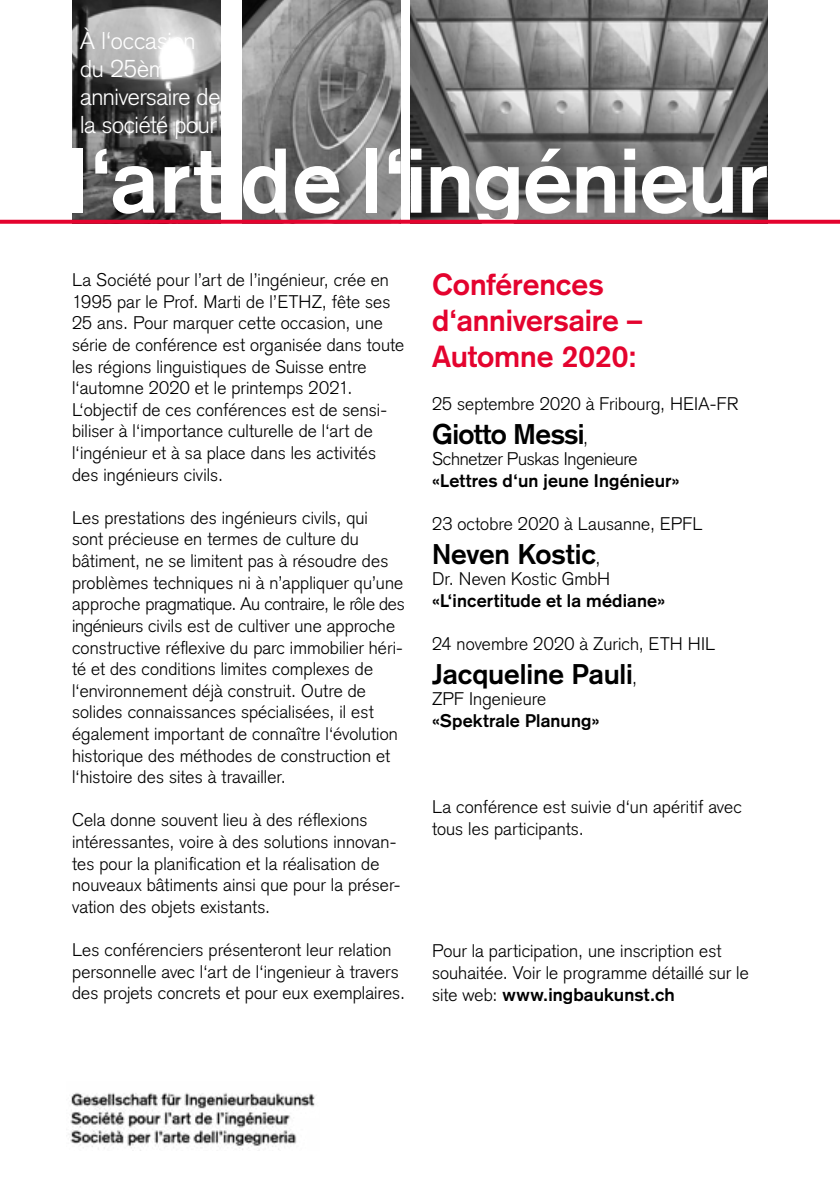
<style>
.page{position:relative;width:840px;height:1191px;background:#fff}
.page>*{position:absolute;margin:0;border:0;box-sizing:border-box;transform-origin:0 0}
.t1{font:700 90px "Basic Commercial LT Pro";letter-spacing:-.01em;color:#fff}
.t2{font:700 30px/36px "Basic Commercial LT Pro";letter-spacing:-.005em;color:#e4032e}
.t3{font:700 28px "Basic Commercial LT Pro";letter-spacing:-.005em;color:#000}
.t4{font:300 24px/28px "Basic Commercial LT Pro";letter-spacing:-.01em;color:#fff}
.t5{font:300 18px/21.6px "Basic Commercial LT Pro";letter-spacing:.005em;color:#000}
.t6{font:700 18px "Basic Commercial LT Pro";letter-spacing:.01em;color:#000}
.t7{font:300 18px "Basic Commercial LT Pro";letter-spacing:-.015em;color:#000}
.s1{font-weight:300;font-size:18px}
.s2{font-weight:700}
</style>
<div class="page">
<img style="left:72px;top:1px;width:149px;height:219px">
<img style="left:242px;top:1px;width:158px;height:219px">
<img style="left:410px;top:1px;width:357px;height:219px">
<svg style="left:0;top:220px;width:839px;height:4px;background:#dd0a32"></svg>
<img style="left:69px;top:1092px;width:246px;height:58px">
<h3 class="t4" style="left:80px;top:27px;width:142px">À l‘occasion du 25ème anniversaire de la société pour</h3>
<h1 class="t1" style="left:67px;top:128px;width:702px">l‘art de l‘ingénieur</h1>
<p class="t5" style="left:72px;top:269px;width:333px">La Société pour l’art de l’ingénieur, crée en 1995 par le Prof. Marti de l’ETHZ, fête ses 25 ans. Pour marquer cette occasion, une série de conférence est organisée dans toute les régions linguistiques de Suisse entre l‘automne 2020 et le printemps 2021.<br>L‘objectif de ces conférences est de sensi&shy;biliser à l‘importance culturelle de l‘art de l‘ingénieur et à sa place dans les activités des ingénieurs civils.</p>
<p class="t5" style="left:72px;top:507px;width:334px">Les prestations des ingénieurs civils, qui<br>sont précieuse en termes de culture du bâtiment, ne se limitent pas à résoudre des problèmes techniques ni à n’appliquer qu’une approche pragmatique. Au contraire, le rôle des ingénieurs civils est de cultiver une approche constructive réflexive du parc immobilier héri&shy;té et des conditions limites complexes de l‘environnement déjà construit. Outre de solides connaissances spécialisées, il est également important de connaître l‘évolution historique des méthodes de construction et l‘histoire des sites à travailler.</p>
<p class="t5" style="left:72px;top:809px;width:329px">Cela donne souvent lieu à des réflexions intéressantes, voire à des solutions innovan&shy;tes pour la planification et la réalisation de nouveaux bâtiments ainsi que pour la préser&shy;vation des objets existants.</p>
<p class="t5" style="left:72px;top:939px;width:334px">Les conférenciers présenteront leur relation personnelle avec l‘art de l‘ingenieur à travers des projets concrets et pour eux exemplaires.</p>
<h2 class="t2" style="left:432px;top:266px;width:211px">Conférences d‘anniversaire –<br>Automne 2020:</h2>
<p class="t5" style="left:432px;top:393px;width:307px">25 septembre 2020 à Fribourg, HEIA-FR</p>
<h3 class="t3" style="left:432px;top:417px;width:158px">Giotto Messi<span class="s1">,</span></h3>
<p class="t7" style="left:432px;top:448px;width:207px">Schnetzer Puskas Ingenieure</p>
<p class="t6" style="left:432px;top:470px;width:249px">«Lettres d‘un jeune Ingénieur»</p>
<p class="t5" style="left:432px;top:513px;width:272px">23 octobre 2020 à Lausanne, EPFL</p>
<h3 class="t3" style="left:432px;top:537px;width:170px">Neven Kostic<span class="s1">,</span></h3>
<p class="t5" style="left:432px;top:568px;width:180px">Dr. Neven Kostic GmbH</p>
<p class="t6" style="left:432px;top:590px;width:235px">«L‘incertitude et la médiane»</p>
<p class="t5" style="left:432px;top:633px;width:284px">24 novembre 2020 à Zurich, ETH HIL</p>
<h3 class="t3" style="left:432px;top:657px;width:206px">Jacqueline Pauli<span class="s1">,</span></h3>
<p class="t5" style="left:432px;top:688px;width:115px">ZPF Ingenieure</p>
<p class="t6" style="left:432px;top:710px;width:169px">«Spektrale Planung»</p>
<p class="t5" style="left:432px;top:796px;width:311px">La conférence est suivie d‘un apéritif avec tous les participants.</p>
<p class="t5" style="left:432px;top:940px;width:318px">Pour la participation, une inscription est souhaitée. Voir le programme détaillé sur le site web: <span class="s2">www.ingbaukunst.ch</span></p>
</div>
